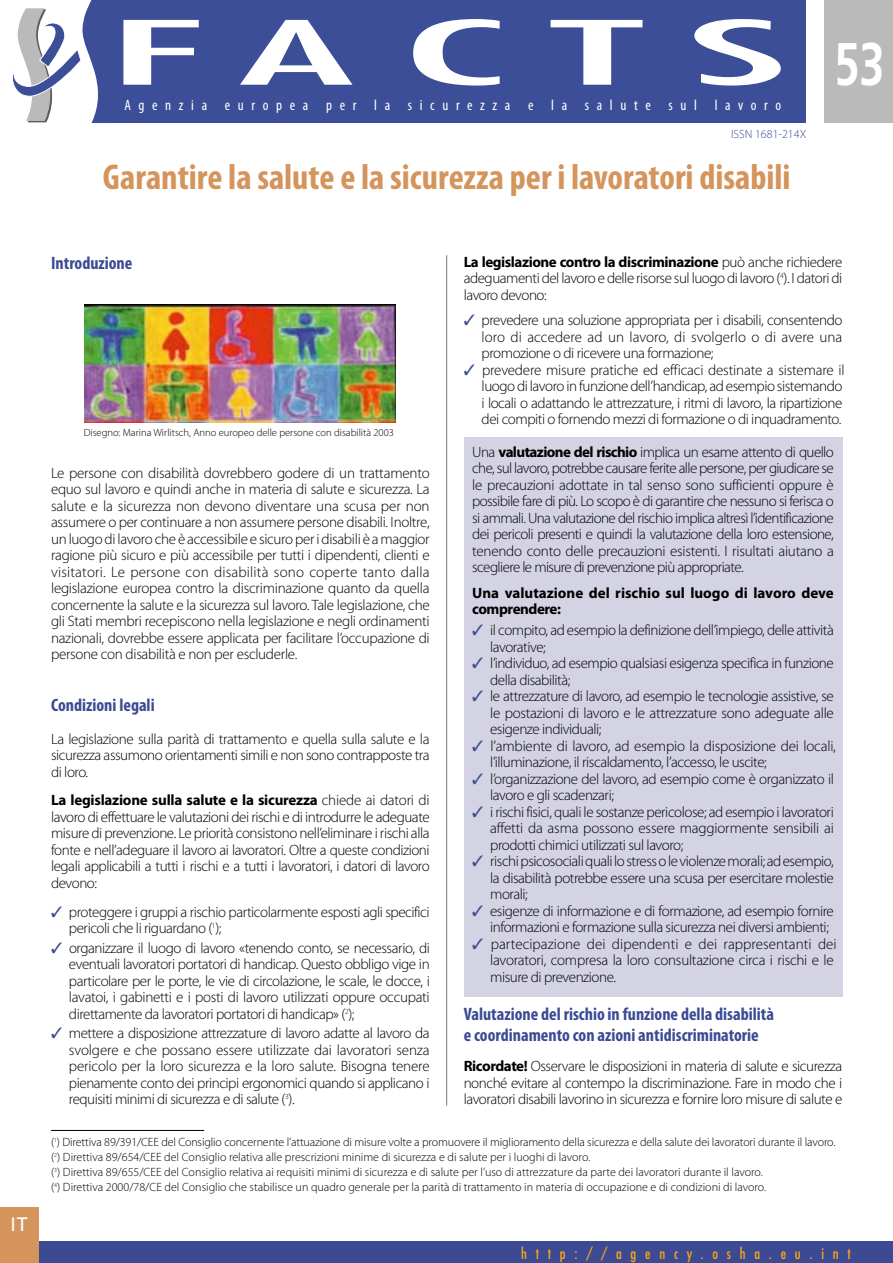
<style>
.page{position:relative;width:893px;height:1263px;background:#fff}
.page>*{position:absolute;margin:0;border:0;box-sizing:border-box;transform-origin:0 0}
.t1{font:condensed 85.95px "Futura";letter-spacing:.17em;color:#fff;scale:3.23 1}
.t2{font:700 60px "Frutiger";color:#fff;scale:.75 1}
.t3{font:700 condensed 36px "Myriad Pro";color:#d5945b}
.t4{font:19.5px "Frutiger";color:#fff}
.t5{font:700 condensed 18px/21px "Myriad Pro";color:#3b4a93}
.t6{font:300 15px/16.5px "Myriad Pro";letter-spacing:-.03em;color:#000;text-align:justify}
.t7{font:700 15px/16.5px "Myriad Pro";color:#000}
.t8{font:condensed 15px "Myriad Pro";letter-spacing:.51em;color:#fff}
.t9{font:condensed 15px "Futura";letter-spacing:.585em;color:#f4a717}
.t10{font:300 12px/15px "Myriad Pro";color:#000}
.t11{font:300 12px "Myriad Pro";color:#3b4a93}
.t12{font:300 10.5px "Myriad Pro";color:#000}
.s1{font-weight:700}
.s2{color:#3b4a93}
</style>
<div class="page">
<div style="left:100px;top:0;width:705px;height:123px;background:#3b4e97"></div>
<svg style="left:12px;top:0;width:88px;height:123px"></svg>
<div style="left:824px;top:0;width:68px;height:123px;background:#bababa"></div>
<div style="left:0;top:1242px;width:892px;height:21px;background:#3b4a93"></div>
<div style="left:0;top:1208px;width:38px;height:55px;background:#d5945b"></div>
<hr style="left:446px;top:255px;width:1px;height:851px;background:#777">
<div style="left:463px;top:437px;width:379px;height:559px;background:#d4d3e4"></div>
<hr style="left:51px;top:1130px;width:153px;height:1px;background:#000">
<img style="left:85px;top:305px;width:311px;height:118px">
<h1 class="t1" style="left:106px;top:13px;width:212px">FACTS</h1>
<p class="t8" style="left:124px;top:99px;width:658px">Agenzia europea per la sicurezza e la salute sul lavoro</p>
<p class="t11" style="left:731px;top:130px;width:77px">ISSN 1681-214X</p>
<h3 class="t3" style="left:103px;top:163px;width:689px">Garantire la salute e la sicurezza per i lavoratori disabili</h3>
<h2 class="t2" style="left:834px;top:40px;width:68px">53</h2>
<h3 class="t4" style="left:11px;top:1217px;width:19px">IT</h3>
<p class="t5" style="left:51px;top:254px;width:83px">Introduzione</p>
<p class="t12" style="left:84px;top:428px;width:312px">Disegno: Marina Wirlitsch, Anno europeo delle persone con disabilità 2003</p>
<p class="t6" style="left:51px;top:466px;width:380px">Le persone con disabilità dovrebbero godere di un trattamento equo sul lavoro e quindi anche in materia di salute e sicurezza. La salute e la sicurezza non devono diventare una scusa per non assumere o per continuare a non assumere persone disabili. Inoltre, un luogo di lavoro che è accessibile e sicuro per i disabili è a maggior ragione più sicuro e più accessibile per tutti i dipendenti, clienti e visitatori. Le persone con disabilità sono coperte tanto dalla legislazione europea contro la discriminazione quanto da quella concernente la salute e la sicurezza sul lavoro. Tale legislazione, che gli Stati membri recepiscono nella legislazione e negli ordinamenti nazionali, dovrebbe essere applicata per facilitare l’occupazione di persone con disabilità e non per escluderle.</p>
<p class="t5" style="left:51px;top:696px;width:105px">Condizioni legali</p>
<p class="t6" style="left:51px;top:732px;width:380px">La legislazione sulla parità di trattamento e quella sulla salute e la sicurezza assumono orientamenti simili e non sono contrapposte tra di loro.</p>
<p class="t6" style="left:51px;top:794px;width:380px"><span class="s1">La legislazione sulla salute e la sicurezza</span> chiede ai datori di lavoro di effettuare le valutazioni dei rischi e di introdurre le adeguate misure di prevenzione. Le priorità consistono nell’eliminare i rischi alla fonte e nell’adeguare il lavoro ai lavoratori. Oltre a queste condizioni legali applicabili a tutti i rischi e a tutti i lavoratori, i datori di lavoro devono:</p>
<p class="t6" style="left:69px;top:905px;width:362px;text-indent:-18px"><span class="s2">✓</span> proteggere i gruppi a rischio particolarmente esposti agli specifici pericoli che li riguardano (<sup>1</sup>);</p>
<p class="t6" style="left:69px;top:941px;width:362px;text-indent:-18px"><span class="s2">✓</span> organizzare il luogo di lavoro «tenendo conto, se necessario, di eventuali lavoratori portatori di handicap. Questo obbligo vige in particolare per le porte, le vie di circolazione, le scale, le docce, i lavatoi, i gabinetti e i posti di lavoro utilizzati oppure occupati direttamente da lavoratori portatori di handicap» (<sup>2</sup>);</p>
<p class="t6" style="left:69px;top:1026px;width:362px;text-indent:-18px"><span class="s2">✓</span> mettere a disposizione attrezzature di lavoro adatte al lavoro da svolgere e che possano essere utilizzate dai lavoratori senza pericolo per la loro sicurezza e la loro salute. Bisogna tenere pienamente conto dei principi ergonomici quando si applicano i requisiti minimi di sicurezza e di salute (<sup>3</sup>).</p>
<p class="t6" style="left:463px;top:255px;width:380px"><span class="s1">La legislazione contro la discriminazione</span> può anche richiedere adeguamenti del lavoro e delle risorse sul luogo di lavoro (<sup>4</sup>). I datori di lavoro devono:</p>
<p class="t6" style="left:481px;top:313px;width:362px;text-indent:-18px"><span class="s2">✓</span> prevedere una soluzione appropriata per i disabili, consentendo loro di accedere ad un lavoro, di svolgerlo o di avere una promozione o di ricevere una formazione;</p>
<p class="t6" style="left:481px;top:363px;width:364px;text-align:left;text-indent:-18px"><span class="s2">✓</span> prevedere misure pratiche ed efficaci destinate a sistemare il luogo di lavoro in funzione dell’handicap, ad esempio sistemando i locali o adattando le attrezzature, i ritmi di lavoro, la ripartizione dei compiti o fornendo mezzi di formazione o di inquadramento.</p>
<p class="t6" style="left:472px;top:445px;width:363px">Una <span class="s1">valutazione del rischio</span> implica un esame attento di quello che, sul lavoro, potrebbe causare ferite alle persone, per giudicare se le precauzioni adottate in tal senso sono sufficienti oppure è possibile fare di più. Lo scopo è di garantire che nessuno si ferisca o si ammali. Una valutazione del rischio implica altresì l’identificazione dei pericoli presenti e quindi la valutazione della loro estensione, tenendo conto delle precauzioni esistenti. I risultati aiutano a scegliere le misure di prevenzione più appropriate.</p>
<p class="t7" style="left:472px;top:586px;width:363px">Una valutazione del rischio sul luogo di lavoro deve comprendere:</p>
<p class="t6" style="left:490px;top:623px;width:345px;text-indent:-18px"><span class="s2">✓</span> il compito, ad esempio la definizione dell’impiego, delle attività lavorative;</p>
<p class="t6" style="left:490px;top:656px;width:345px;text-indent:-18px"><span class="s2">✓</span> l’individuo, ad esempio qualsiasi esigenza specifica in funzione della disabilità;</p>
<p class="t6" style="left:490px;top:689px;width:345px;text-indent:-18px"><span class="s2">✓</span> le attrezzature di lavoro, ad esempio le tecnologie assistive, se le postazioni di lavoro e le attrezzature sono adeguate alle esigenze individuali;</p>
<p class="t6" style="left:490px;top:739px;width:347px;text-indent:-18px"><span class="s2">✓</span> l’ambiente di lavoro, ad esempio la disposizione dei locali, l’illuminazione, il riscaldamento, l’accesso, le uscite;</p>
<p class="t6" style="left:490px;top:772px;width:345px;text-indent:-18px"><span class="s2">✓</span> l’organizzazione del lavoro, ad esempio come è organizzato il lavoro e gli scadenzari;</p>
<p class="t6" style="left:490px;top:805px;width:345px;text-indent:-18px"><span class="s2">✓</span> i rischi fisici, quali le sostanze pericolose; ad esempio i lavoratori affetti da asma possono essere maggiormente sensibili ai prodotti chimici utilizzati sul lavoro;</p>
<p class="t6" style="left:490px;top:854px;width:345px;text-indent:-18px"><span class="s2">✓</span> rischi psicosociali quali lo stress o le violenze morali; ad esempio, la disabilità potrebbe essere una scusa per esercitare molestie morali;</p>
<p class="t6" style="left:490px;top:904px;width:345px;text-indent:-18px"><span class="s2">✓</span> esigenze di informazione e di formazione, ad esempio fornire informazioni e formazione sulla sicurezza nei diversi ambienti;</p>
<p class="t6" style="left:490px;top:937px;width:348px;text-align:left;text-indent:-18px"><span class="s2">✓</span> partecipazione dei dipendenti e dei rappresentanti dei lavoratori, compresa la loro consultazione circa i rischi e le misure di prevenzione.</p>
<p class="t5" style="left:463px;top:1005px;width:312px">Valutazione del rischio in funzione della disabilità e coordinamento con azioni antidiscriminatorie</p>
<p class="t6" style="left:463px;top:1059px;width:380px"><span class="s1">Ricordate!</span> Osservare le disposizioni in materia di salute e sicurezza nonché evitare al contempo la discriminazione. Fare in modo che i lavoratori disabili lavorino in sicurezza e fornire loro misure di salute e</p>
<p class="t10" style="left:51px;top:1135px;width:785px">(<sup>1</sup>) Direttiva 89/391/CEE del Consiglio concernente l’attuazione di misure volte a promuovere il miglioramento della sicurezza e della salute dei lavoratori durante il lavoro. (<sup>2</sup>) Direttiva 89/654/CEE del Consiglio relativa alle prescrizioni minime di sicurezza e di salute per i luoghi di lavoro.<br>(<sup>3</sup>) Direttiva 89/655/CEE del Consiglio relativa ai requisiti minimi di sicurezza e di salute per l’uso di attrezzature da parte dei lavoratori durante il lavoro.<br>(<sup>4</sup>) Direttiva 2000/78/CE del Consiglio che stabilisce un quadro generale per la parità di trattamento in materia di occupazione e di condizioni di lavoro.</p>
<p class="t9" style="left:521px;top:1247px;width:331px">http://agency.osha.eu.int</p>
</div>
